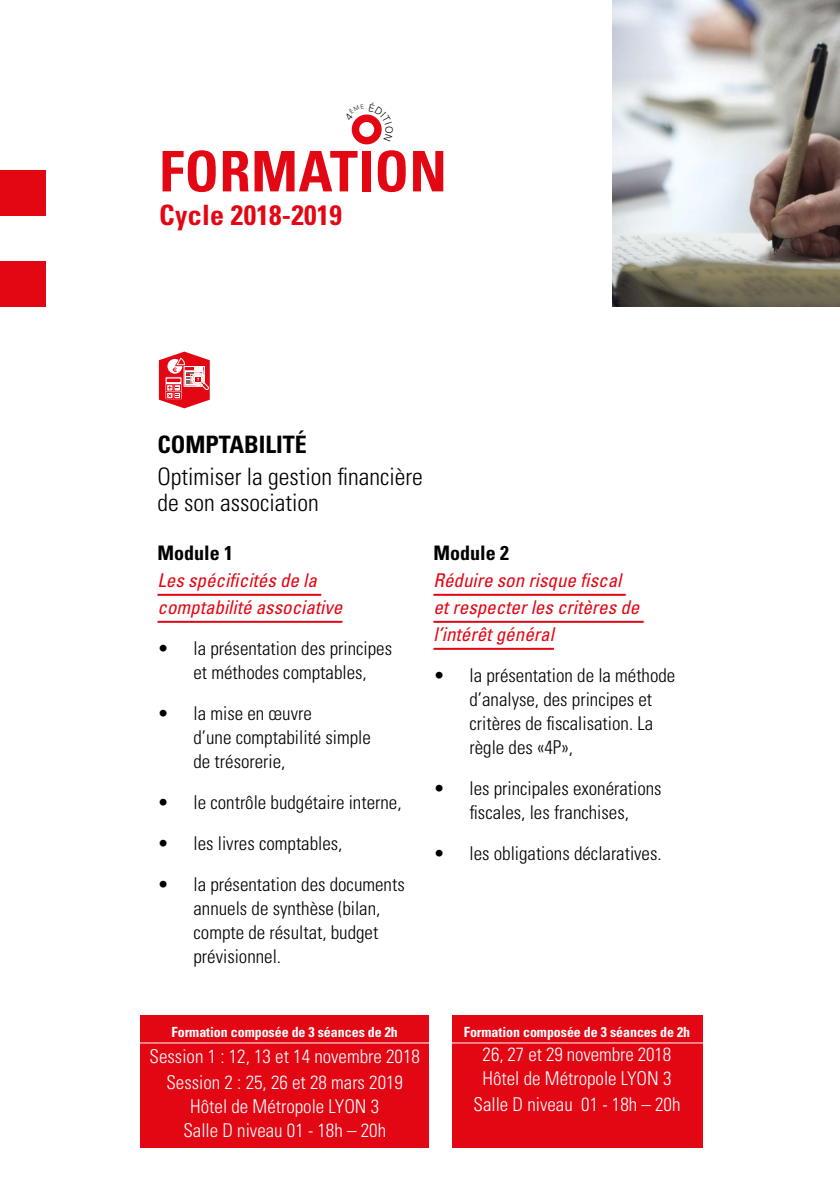
<style>
.page{position:relative;width:840px;height:1191px;background:#fff}
.page>*{position:absolute;margin:0;border:0;box-sizing:border-box;transform-origin:0 0}
.t1{font:700 condensed 56px "Univers LT Std";letter-spacing:.01em;color:#e30613}
.t2{font:700 condensed 28px "Univers LT Std";letter-spacing:.01em;color:#e30613}
.t3{font:300 condensed 24px/26px "Univers LT Std";color:#000}
.t4{font:700 condensed 24px "Univers LT Std";color:#000}
.t5{font:700 condensed 20px "Univers LT Std";color:#000}
.t6{font:300 condensed 19px/24px "Univers LT Std";color:#000}
.t7{font:300 condensed 19px/24px "Univers LT Std";color:#fff;text-align:center}
.t8{font:italic condensed 19px/27px "Univers LT Std";color:#e30613}
.t9{font:700 condensed 14px "Univers LT Std";letter-spacing:-.005em;color:#fff}
</style>
<div class="page">
<img style="left:612px;top:0;width:227px;height:306px">
<div style="left:351px;top:114px;width:30px;height:30px;background:#e30613;border-radius:50%"></div>
<div style="left:140px;top:1015px;width:289px;height:132px;background:#e30613"></div>
<div style="left:451px;top:1015px;width:251px;height:132px;background:#e30613"></div>
<div style="left:0;top:170px;width:45px;height:45px;background:#e30613"></div>
<div style="left:0;top:261px;width:45px;height:45px;background:#e30613"></div>
<hr style="left:157px;top:594px;width:164px;height:2px;background:#e30613">
<hr style="left:157px;top:621px;width:185px;height:2px;background:#e30613">
<hr style="left:433px;top:594px;width:192px;height:2px;background:#e30613">
<hr style="left:433px;top:621px;width:210px;height:2px;background:#e30613">
<hr style="left:433px;top:648px;width:120px;height:2px;background:#e30613">
<svg style="left:159px;top:351px;width:51px;height:57px"></svg>
<svg style="left:166px;top:378px;width:14px;height:4px"></svg>
<hr style="left:448px;top:1042px;width:257px;height:1px;background:#fff">
<hr style="left:138px;top:1042px;width:295px;height:1px;background:#fff">
<svg style="left:351px;top:114px;width:31px;height:28px"></svg>
<h1 class="t1" style="left:159px;top:137px;width:289px">FORMATION</h1>
<h2 class="t2" style="left:159px;top:198px;width:184px">Cycle 2018-2019</h2>
<p class="t4" style="left:157px;top:430px;width:151px">COMPTABILITÉ</p>
<p class="t3" style="left:157px;top:464px;width:267px">Optimiser la gestion financière de son association</p>
<p class="t5" style="left:157px;top:540px;width:77px">Module 1</p>
<p class="t8" style="left:157px;top:566px;width:186px">Les spécificités de la comptabilité associative</p>
<p class="t6" style="left:157px;top:636px;width:236px;text-align:center">• la présentation des principes et méthodes comptables,</p>
<p class="t6" style="left:193px;top:701px;width:179px;text-indent:-36px">• la mise en œuvre<br>d’une comptabilité simple de trésorerie,</p>
<p class="t6" style="left:157px;top:790px;width:245px">• le contrôle budgétaire interne,</p>
<p class="t6" style="left:157px;top:831px;width:186px">• les livres comptables,</p>
<p class="t6" style="left:193px;top:872px;width:212px;text-indent:-36px">• la présentation des documents annuels de synthèse (bilan, compte de résultat, budget prévisionnel.</p>
<p class="t5" style="left:433px;top:540px;width:77px">Module 2</p>
<p class="t8" style="left:433px;top:566px;width:207px">Réduire son risque fiscal et respecter les critères de l’intérêt général</p>
<p class="t6" style="left:469px;top:663px;width:207px;text-indent:-36px">• la présentation de la méthode d’analyse, des principes et critères de fiscalisation. La règle des «4P»,</p>
<p class="t6" style="left:433px;top:776px;width:229px;text-align:center">• les principales exonérations fiscales, les franchises,</p>
<p class="t6" style="left:433px;top:841px;width:229px">• les obligations déclaratives.</p>
<p class="t9" style="left:171px;top:1023px;width:228px">Formation composée de 3 séances de 2h</p>
<p class="t7" style="left:149px;top:1043px;width:272px;line-height:26px">Session 1 : 12, 13 et 14 novembre 2018<br>Session 2 : 25, 26 et 28 mars 2019</p>
<p class="t7" style="left:183px;top:1094px;width:204px">Hôtel de Métropole LYON 3<br>Salle D niveau 01 - 18h – 20h</p>
<p class="t9" style="left:463px;top:1023px;width:228px">Formation composée de 3 séances de 2h</p>
<p class="t7" style="left:482px;top:1042px;width:190px;text-align:left">26, 27 et 29 novembre 2018<br>Hôtel de Métropole LYON 3</p>
<p class="t7" style="left:473px;top:1092px;width:208px">Salle D niveau 01 - 18h – 20h</p>
</div>
